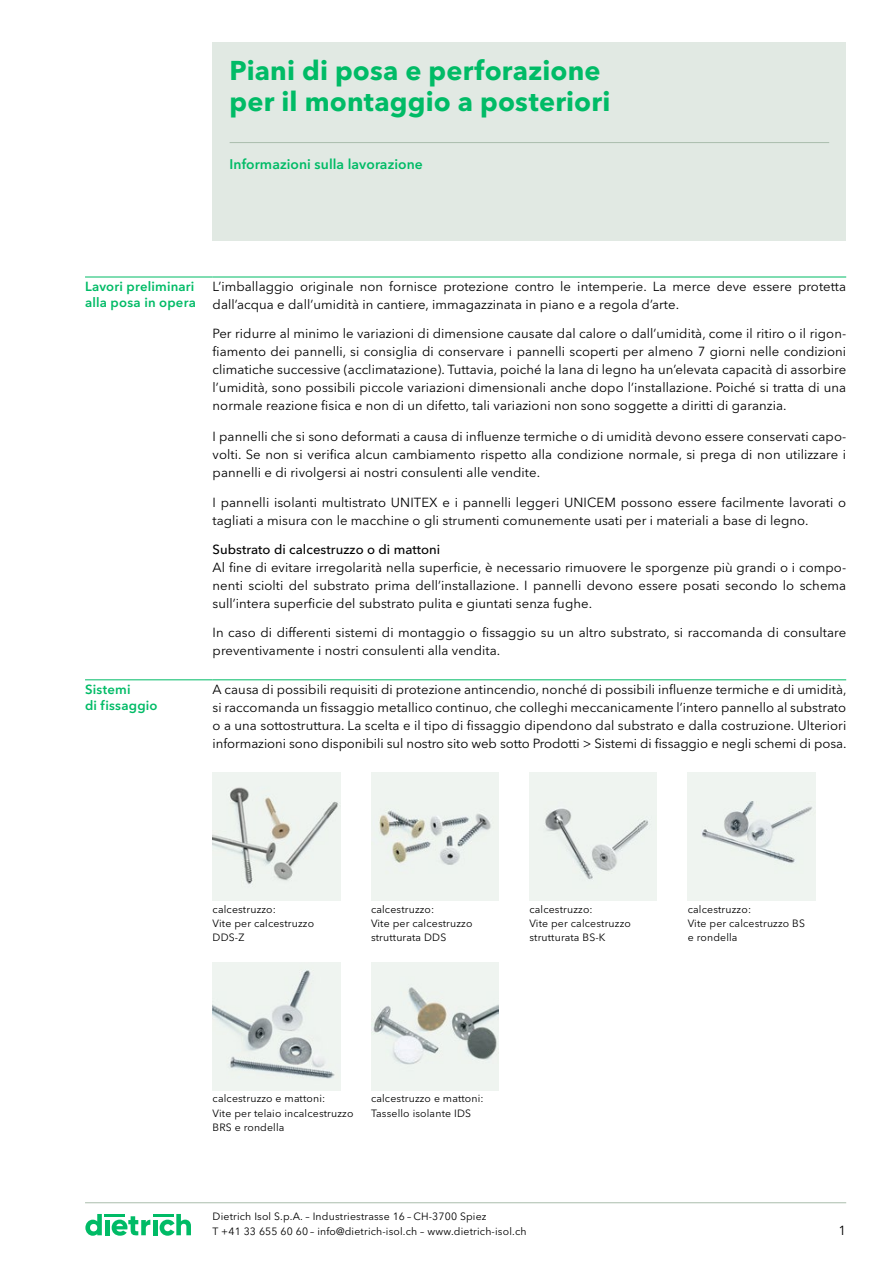
<style>
.page{position:relative;width:893px;height:1263px;background:#fff}
.page>*{position:absolute;margin:0;border:0;box-sizing:border-box;transform-origin:0 0}
.t1{font:700 27px/31.5px "Avenir Next W1 G";letter-spacing:.005em;color:#0b6}
.t2{font:600 13.8px "Avenir Next W1 G";letter-spacing:.005em;color:#0b6}
.t3{font:13.2px/18px "Avenir Next W1 G";letter-spacing:.005em;color:#000;text-align:justify}
.t4{font:600 13.2px/15.8px "Avenir Next W1 G";letter-spacing:.015em;color:#0b6}
.t5{font:500 13.2px "Avenir Next W1 G";letter-spacing:.005em;color:#000}
.t6{font:10.5px/14.4px "Avenir Next W1 G";letter-spacing:.015em;color:#000}
</style>
<div class="page">
<div style="left:213px;top:43px;width:633px;height:198px;background:#e1e9e3"></div>
<hr style="left:85px;top:1202px;width:761px;height:1px;background:#aabdad">
<svg style="left:85px;top:1214px;width:17px;height:21px"></svg>
<svg style="left:160px;top:1214px;width:31px;height:21px"></svg>
<hr style="left:153px;top:1220px;width:4px;height:15px;background:#0b6">
<hr style="left:153px;top:1214px;width:20px;height:2px;background:#0b6">
<hr style="left:105px;top:1220px;width:4px;height:15px;background:#0b6">
<hr style="left:105px;top:1214px;width:20px;height:2px;background:#0b6">
<svg style="left:112px;top:1216px;width:38px;height:19px"></svg>
<hr style="left:85px;top:277px;width:128px;height:1px;background:#0b6">
<hr style="left:213px;top:277px;width:633px;height:1px;background:#0b6">
<hr style="left:85px;top:679px;width:128px;height:1px;background:#0b6">
<hr style="left:213px;top:679px;width:633px;height:1px;background:#0b6">
<img style="left:213px;top:773px;width:127px;height:127px">
<img style="left:371px;top:773px;width:128px;height:127px">
<img style="left:529px;top:773px;width:128px;height:127px">
<img style="left:688px;top:773px;width:127px;height:127px">
<img style="left:213px;top:962px;width:127px;height:128px">
<img style="left:371px;top:962px;width:128px;height:128px">
<hr style="left:230px;top:142px;width:599px;height:1px;background:#aabdad">
<h1 class="t1" style="left:230px;top:52px;width:382px">Piani di posa e perforazione per il montaggio a posteriori</h1>
<p class="t2" style="left:230px;top:153px;width:195px">Informazioni sulla lavorazione</p>
<p class="t4" style="left:85px;top:278px;width:112px">Lavori preliminari alla posa in opera</p>
<p class="t3" style="left:213px;top:276px;width:635px">L’imballaggio originale non fornisce protezione contro le intemperie. La merce deve essere protetta dall’acqua e dall’umidità in cantiere, immagazzinata in piano e a regola d’arte.</p>
<p class="t3" style="left:213px;top:323px;width:635px">Per ridurre al minimo le variazioni di dimensione causate dal calore o dall’umidità, come il ritiro o il rigon&shy;fiamento dei pannelli, si consiglia di conservare i pannelli scoperti per almeno 7 giorni nelle condizioni climatiche successive (acclimatazione). Tuttavia, poiché la lana di legno ha un’elevata capacità di assorbire l’umidità, sono possibili piccole variazioni dimensionali anche dopo l’installazione. Poiché si tratta di una normale reazione fisica e non di un difetto, tali variazioni non sono soggette a diritti di garanzia.</p>
<p class="t3" style="left:213px;top:426px;width:635px">I pannelli che si sono deformati a causa di influenze termiche o di umidità devono essere conservati capo&shy;volti. Se non si verifica alcun cambiamento rispetto alla condizione normale, si prega di non utilizzare i pannelli e di rivolgersi ai nostri consulenti alle vendite.</p>
<p class="t3" style="left:213px;top:492px;width:635px">I pannelli isolanti multistrato UNITEX e i pannelli leggeri UNICEM possono essere facilmente lavorati o tagliati a misura con le macchine o gli strumenti comunemente usati per i materiali a base di legno.</p>
<p class="t5" style="left:213px;top:539px;width:229px">Substrato di calcestruzzo o di mattoni</p>
<p class="t3" style="left:213px;top:557px;width:635px">Al fine di evitare irregolarità nella superficie, è necessario rimuovere le sporgenze più grandi o i compo&shy;nenti sciolti del substrato prima dell’installazione. I pannelli devono essere posati secondo lo schema sull’intera superficie del substrato pulita e giuntati senza fughe.</p>
<p class="t3" style="left:213px;top:622px;width:635px">In caso di differenti sistemi di montaggio o fissaggio su un altro substrato, si raccomanda di consultare preventivamente i nostri consulenti alla vendita.</p>
<p class="t4" style="left:85px;top:680px;width:74px">Sistemi<br>di fissaggio</p>
<p class="t3" style="left:213px;top:679px;width:635px">A causa di possibili requisiti di protezione antincendio, nonché di possibili influenze termiche e di umidità, si raccomanda un fissaggio metallico continuo, che colleghi meccanicamente l’intero pannello al substrato o a una sottostruttura. La scelta e il tipo di fissaggio dipendono dal substrato e dalla costruzione. Ulteriori informazioni sono disponibili sul nostro sito web sotto Prodotti &gt; Sistemi di fissaggio e negli schemi di posa.</p>
<p class="t6" style="left:213px;top:901px;width:103px">calcestruzzo:<br>Vite per calcestruzzo<br>DDS-Z</p>
<p class="t6" style="left:371px;top:901px;width:103px">calcestruzzo:<br>Vite per calcestruzzo strutturata DDS</p>
<p class="t6" style="left:529px;top:901px;width:103px">calcestruzzo:<br>Vite per calcestruzzo strutturata BS-K</p>
<p class="t6" style="left:688px;top:901px;width:119px">calcestruzzo:<br>Vite per calcestruzzo BS e rondella</p>
<p class="t6" style="left:213px;top:1090px;width:142px">calcestruzzo e mattoni:<br>Vite per telaio incalcestruzzo<br>BRS e rondella</p>
<p class="t6" style="left:371px;top:1090px;width:114px">calcestruzzo e mattoni:<br>Tassello isolante IDS</p>
<p class="t6" style="left:213px;top:1208px;width:315px">Dietrich Isol S.p.A. – Industriestrasse 16 – CH-3700 Spiez<br>T +41 33 655 60 60 – info@dietrich-isol.ch – www.dietrich-isol.ch</p>
<p class="t3" style="left:839px;top:1220px;width:9px">1</p>
</div>
